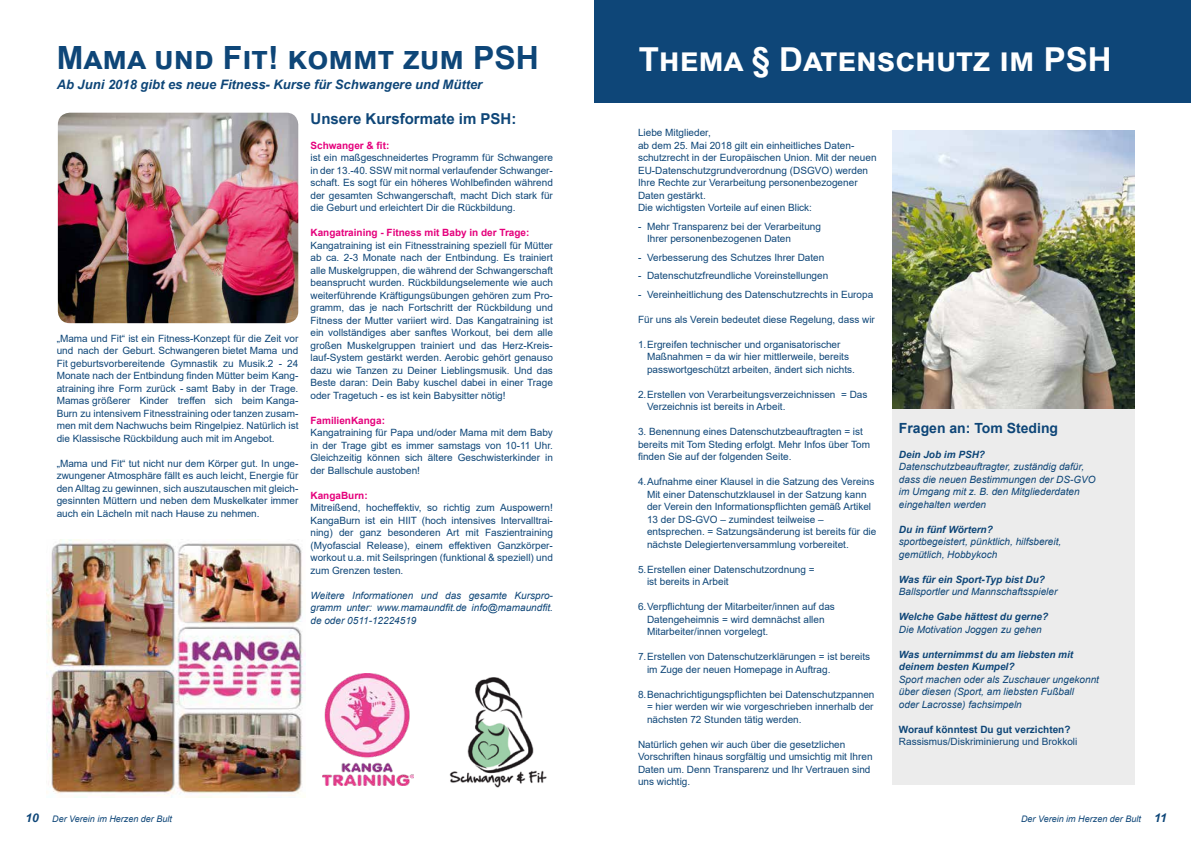
<style>
.page{position:relative;width:1191px;height:842px;background:#fff}
.page>*{position:absolute;margin:0;border:0;box-sizing:border-box;transform-origin:0 0}
.t1{font:700 33px "Arial";color:#fff}
.t2{font:700 32px "Arial";color:#0e4678}
.t3{font:700 15px "Arial";color:#0e4678}
.t4{font:700 14px "Arial";color:#0e4678}
.t5{font:italic 700 13px "Arial";color:#0e4678}
.t6{font:10px/12.5px "Arial";color:#0e4678}
.t7{font:italic 10px/12.5px "Arial";color:#0e4678}
.t8{font:italic 700 10px/12.5px "Arial";color:#0e4678}
.t9{font:700 10px "Arial";color:#e5007c}
.t10{font:700 10px "Arial";color:#0e4678}
.t11{font:italic 9px "Arial";color:#0e4678}
.s1{font-weight:700;font-size:12px}
</style>
<div class="page">
<div style="left:891px;top:130px;width:243px;height:655px;background:#ececec"></div>
<div style="left:595px;top:0;width:596px;height:102px;background:#0e4678"></div>
<img style="left:58px;top:113px;width:240px;height:210px">
<img style="left:46px;top:539px;width:259px;height:259px">
<img style="left:323px;top:674px;width:90px;height:111px">
<img style="left:449px;top:677px;width:98px;height:111px">
<img style="left:893px;top:130px;width:241px;height:278px">
<h2 class="t2" style="left:57px;top:35px;width:483px">Mama und Fit! kommt zum PSH</h2>
<h3 class="t5" style="left:57px;top:76px;width:427px">Ab Juni 2018 gibt es neue Fitness- Kurse für Schwangere und Mütter</h3>
<h3 class="t3" style="left:310px;top:108px;width:207px">Unsere Kursformate im PSH:</h3>
<p class="t9" style="left:310px;top:138px;width:80px">Schwanger &amp; fit:</p>
<p class="t6" style="left:310px;top:151px;width:244px;text-align:justify">ist ein maßgeschneidertes Programm fü r Schwangere in der 13.-40. SSW mit normal verlaufender Schwanger&shy;schaft. Es sogt fü r ein höheres Wohlbefinden während der gesamten Schwangerschaft, macht Dich stark fü r die Geburt und erleichtert Dir die Rückbildung.</p>
<p class="t9" style="left:310px;top:226px;width:220px">Kangatraining - Fitness mit Baby in der Trage:</p>
<p class="t6" style="left:310px;top:239px;width:244px;text-align:justify">Kangatraining ist ein Fitnesstraining speziell fü r Mütter ab ca. 2-3 Monate nach der Entbindung. Es trainiert alle Muskelgruppen, die während der Schwangerschaft beansprucht wurden. Rückbildungselemente wie auch weiterfü hrende Kräftigungsü bungen gehören zum Pro&shy;gramm, das je nach Fortschritt der Rückbildung und Fitness der Mutter variiert wird. Das Kangatraining ist ein vollständiges aber sanftes Workout, bei dem alle großen Muskelgruppen trainiert und das Herz-Kreis&shy;lauf-System gestärkt werden. Aerobic gehört genauso dazu wie Tanzen zu Deiner Lieblingsmusik. Und das Beste daran: Dein Baby kuschel dabei in einer Trage oder Tragetuch - es ist kein Babysitter nötig!</p>
<p class="t9" style="left:310px;top:413px;width:76px">FamilienKanga:</p>
<p class="t6" style="left:310px;top:426px;width:244px;text-align:justify">Kangatraining fü r Papa und/oder Mama mit dem Baby in der Trage gibt es immer samstags von 10-11 Uhr.<br>Gleichzeitig können sich ältere Geschwisterkinder in der Ballschule austoben!</p>
<p class="t9" style="left:310px;top:488px;width:59px">KangaBurn:</p>
<p class="t6" style="left:310px;top:501px;width:244px;text-align:justify">Mitreißend, hocheffektiv, so richtig zum Auspowern!<br>KangaBurn ist ein HIIT (hoch intensives Intervalltrai&shy;ning) der ganz besonderen Art mit Faszientraining (Myofascial Release), einem effektiven Ganzkörper&shy;workout u.a. mit Seilspringen (funktional &amp; speziell) und zum Grenzen testen.</p>
<p class="t7" style="left:310px;top:589px;width:244px;text-align:justify">Weitere Informationen und das gesamte Kurspro&shy;gramm unter: www.mamaundfit.de info@mamaundfit. de oder 0511-12224519</p>
<p class="t6" style="left:57px;top:332px;width:243px;text-align:justify">„Mama und Fit“ ist ein Fitness-Konzept für die Zeit vor und nach der Geburt. Schwangeren bietet Mama und Fit geburtsvorbereitende Gymnastik zu Musik.2 - 24<br>Monate nach der Entbindung finden Mütter beim Kang&shy;atraining ihre Form zurück - samt Baby in der Trage.<br>Mamas größerer Kinder treffen sich beim Kanga-Burn zu intensivem Fitnesstraining oder tanzen zusam&shy;men mit dem Nachwuchs beim Ringelpiez. Natü rlich ist die Klassische Rückbildung auch mit im Angebot.</p>
<p class="t6" style="left:57px;top:457px;width:243px;text-align:justify">„Mama und Fit“ tut nicht nur dem Körper gut. In unge&shy;zwungener Atmosphäre fällt es auch leicht, Energie für den Alltag zu gewinnen, sich auszutauschen mit gleich&shy;gesinnten Müttern und neben dem Muskelkater immer auch ein Lächeln mit nach Hause zu nehmen.</p>
<h1 class="t1" style="left:639px;top:36px;width:474px">Thema § Datenschutz im PSH</h1>
<p class="t6" style="left:638px;top:126px;width:240px">Liebe Mitglieder,<br>ab dem 25. Mai 2018 gilt ein einheitliches Daten&shy;schutzrecht in der Europäischen Union. Mit der neuen EU-Datenschutzgrundverordnung (DSGVO) werden Ihre Rechte zur Verarbeitung personenbezogener Daten gestärkt.<br>Die wichtigsten Vorteile auf einen Blick:</p>
<p class="t6" style="left:647px;top:220px;width:175px;text-indent:-9px">- Mehr Transparenz bei der Verarbeitung<br>Ihrer personenbezogenen Daten</p>
<p class="t6" style="left:638px;top:251px;width:188px">- Verbesserung des Schutzes Ihrer Daten</p>
<p class="t6" style="left:638px;top:269px;width:192px">- Datenschutzfreundliche Voreinstellungen</p>
<p class="t6" style="left:638px;top:288px;width:237px">- Vereinheitlichung des Datenschutzrechts in Europa</p>
<p class="t6" style="left:638px;top:313px;width:238px">Für uns als Verein bedeutet diese Regelung, dass wir</p>
<p class="t6" style="left:647px;top:338px;width:209px;text-indent:-9px">1.Ergreifen technischer und organisatorischer<br>Maßnahmen = da wir hier mittlerweile, bereits passwortgeschützt arbeiten, ändert sich nichts.</p>
<p class="t6" style="left:647px;top:388px;width:222px;text-indent:-9px">2.Erstellen von Verarbeitungsverzeichnissen = Das<br>Verzeichnis ist bereits in Arbeit.</p>
<p class="t6" style="left:638px;top:425px;width:233px">3. Benennung eines Datenschutzbeauftragten = ist bereits mit Tom Steding erfolgt. Mehr Infos über Tom finden Sie auf der folgenden Seite.</p>
<p class="t6" style="left:647px;top:475px;width:231px;text-indent:-9px">4.Aufnahme einer Klausel in die Satzung des Vereins Mit einer Datenschutzklausel in der Satzung kann der Verein den Informationspflichten gemäß Artikel 13 der DS-GVO – zumindest teilweise – entsprechen. = Satzungsänderung ist bereits für die nächste Delegiertenversammlung vorbereitet.</p>
<p class="t6" style="left:647px;top:563px;width:169px;text-indent:-9px">5.Erstellen einer Datenschutzordnung = ist bereits in Arbeit</p>
<p class="t6" style="left:647px;top:600px;width:189px;text-indent:-9px">6.Verpflichtung der Mitarbeiter/innen auf das<br>Datengeheimnis = wird demnächst allen<br>Mitarbeiter/innen vorgelegt.</p>
<p class="t6" style="left:647px;top:650px;width:225px;text-indent:-9px">7.Erstellen von Datenschutzerklärungen = ist bereits im Zuge der neuen Homepage in Auftrag.</p>
<p class="t6" style="left:647px;top:688px;width:229px;text-align:justify;text-indent:-9px">8.Benachrichtigungspflichten bei Datenschutzpannen = hier werden wir wie vorgeschrieben innerhalb der nächsten 72 Stunden tätig werden.</p>
<p class="t6" style="left:638px;top:738px;width:236px">Natürlich gehen wir auch über die gesetzlichen Vorschriften hinaus sorgfältig und umsichtig mit Ihren Daten um. Denn Transparenz und Ihr Vertrauen sind uns wichtig.</p>
<h3 class="t4" style="left:899px;top:418px;width:161px">Fragen an: Tom Steding</h3>
<p class="t8" style="left:899px;top:448px;width:88px">Dein Job im PSH?</p>
<p class="t7" style="left:899px;top:460px;width:198px">Datenschutzbeauftragter, zuständig dafür, dass die neuen Bestimmungen der DS-GVO im Umgang mit z. B. den Mitgliederdaten eingehalten werden</p>
<p class="t8" style="left:899px;top:523px;width:95px">Du in fünf Wörtern?</p>
<p class="t7" style="left:899px;top:535px;width:164px">sportbegeistert, pünktlich, hilfsbereit, gemütlich, Hobbykoch</p>
<p class="t8" style="left:899px;top:573px;width:148px">Was für ein Sport-Typ bist Du?</p>
<p class="t7" style="left:899px;top:585px;width:160px">Ballsportler und Mannschaftsspieler</p>
<p class="t8" style="left:899px;top:611px;width:151px">Welche Gabe hättest du gerne?</p>
<p class="t7" style="left:899px;top:623px;width:144px">Die Motivation Joggen zu gehen</p>
<p class="t8" style="left:899px;top:648px;width:176px">Was unternimmst du am liebsten mit deinem besten Kumpel?</p>
<p class="t7" style="left:899px;top:673px;width:202px">Sport machen oder als Zuschauer ungekonnt über diesen (Sport, am liebsten Fußball<br>oder Lacrosse) fachsimpeln</p>
<p class="t10" style="left:899px;top:722px;width:173px">Worauf könntest Du gut verzichten?</p>
<p class="t6" style="left:899px;top:735px;width:180px">Rassismus/Diskriminierung und Brokkoli</p>
<p class="t11" style="left:26px;top:813px;width:148px"><span class="s1">10</span> Der Verein im Herzen der Bult</p>
<p class="t11" style="left:1021px;top:813px;width:147px">Der Verein im Herzen der Bult <span class="s1">11</span></p>
</div>
